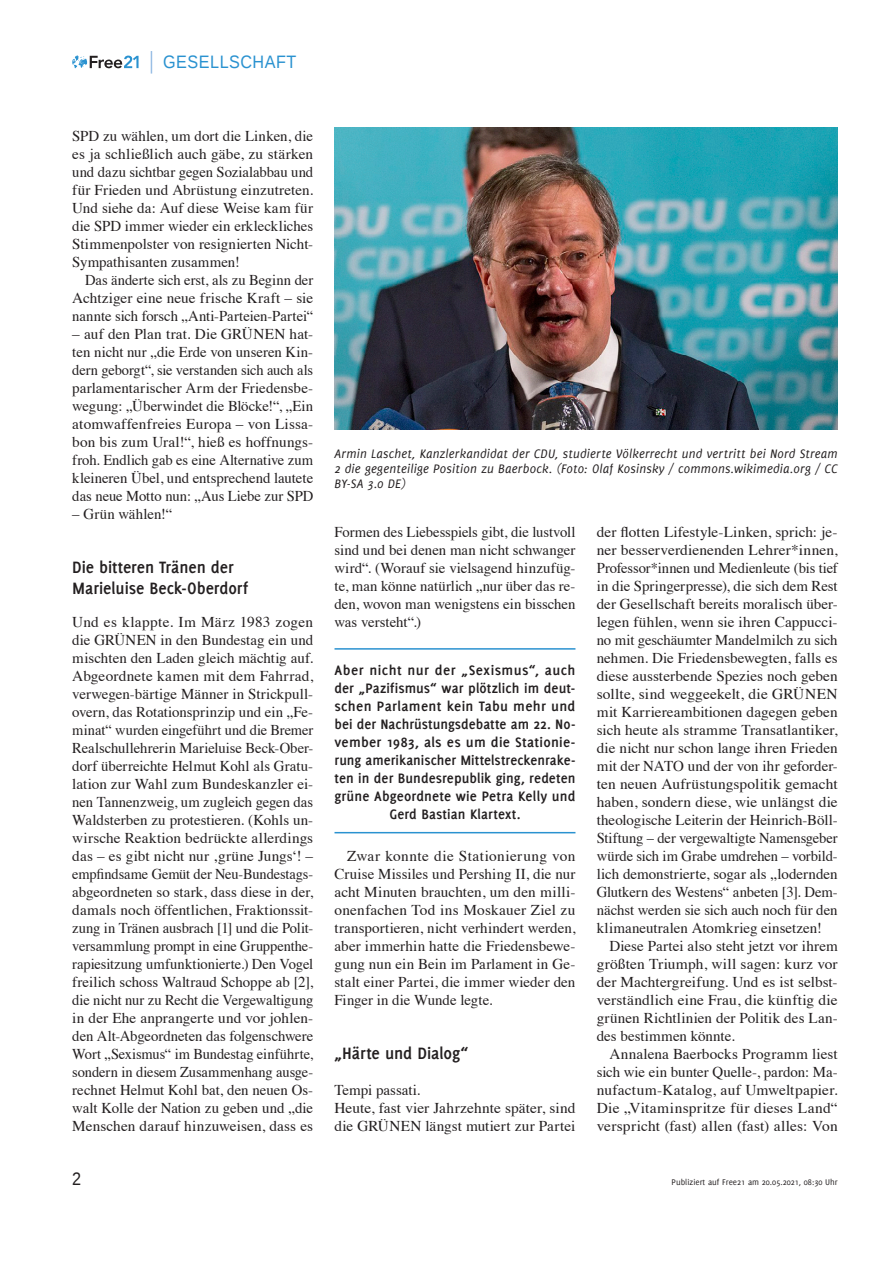
<style>
.page{position:relative;width:893px;height:1263px;background:#fff}
.page>*{position:absolute;margin:0;border:0;box-sizing:border-box;transform-origin:0 0}
.t1{font:700 18px/21px "Delicious";letter-spacing:-.005em;color:#231f20}
.t2{font:18px "Liberation Sans";letter-spacing:.03em;color:#2a92d0;scale:.9 1}
.t3{font:18px "Liberation Sans";color:#231f20;scale:.9 1}
.t4{font:15px/18px "Times";letter-spacing:.005em;color:#231f20;text-align:justify}
.t5{font:700 15px/18px "Delicious";letter-spacing:.01em;color:#231f20;text-align:center}
.t6{font:italic 13.5px/15px "Delicious";letter-spacing:.015em;color:#231f20;text-align:justify}
.t7{font:9px "Delicious";color:#231f20}
</style>
<div class="page">
<svg style="left:72px;top:55px;width:67px;height:13px"></svg>
<svg style="left:151px;top:51px;width:1px;height:23px"></svg>
<hr style="left:334px;top:648px;width:241px;height:2px;background:#2a92d0">
<hr style="left:334px;top:832px;width:241px;height:1px;background:#2a92d0">
<img style="left:334px;top:128px;width:504px;height:301px">
<p class="t2" style="left:163px;top:52px;width:149px">GESELLSCHAFT</p>
<p class="t4" style="left:72px;top:126px;width:242px">SPD zu wählen, um dort die Linken, die es ja schließlich auch gäbe, zu stärken und dazu sichtbar gegen Sozialabbau und für Frieden und Abrüstung einzutreten.<br>Und siehe da: Auf diese Weise kam für die SPD immer wieder ein erkleckliches Stimmenpolster von resignierten Nicht-Sympathisanten zusammen!</p>
<p class="t4" style="left:72px;top:270px;width:242px;text-indent:13px">Das änderte sich erst, als zu Beginn der Achtziger eine neue frische Kraft – sie nannte sich forsch „Anti-Parteien-Partei“</p>
<p class="t4" style="left:72px;top:324px;width:242px">– auf den Plan trat. Die GRÜNEN hat&shy;ten nicht nur „die Erde von unseren Kin&shy;dern geborgt“, sie verstanden sich auch als parlamentarischer Arm der Friedensbe&shy;wegung: „Überwindet die Blöcke!“, „Ein atomwaffenfreies Europa – von Lissa&shy;bon bis zum Ural!“, hieß es hoffnungs&shy;froh. Endlich gab es eine Alternative zum kleineren Übel, und entsprechend lautete das neue Motto nun: „Aus Liebe zur SPD</p>
<p class="t4" style="left:72px;top:504px;width:102px">– Grün wählen!“</p>
<p class="t1" style="left:72px;top:557px;width:177px">Die bitteren Tränen der<br>Marieluise Beck-Oberdorf</p>
<p class="t4" style="left:72px;top:612px;width:242px">Und es klappte. Im März 1983 zogen die GRÜNEN in den Bundestag ein und mischten den Laden gleich mächtig auf.<br>Abgeordnete kamen mit dem Fahrrad, verwegen-bärtige Männer in Strickpull&shy;overn, das Rotationsprinzip und ein „Fe&shy;minat“ wurden eingeführt und die Bremer Realschullehrerin Marieluise Beck-Ober&shy;dorf überreichte Helmut Kohl als Gratu&shy;lation zur Wahl zum Bundeskanzler ei&shy;nen Tannenzweig, um zugleich gegen das Waldsterben zu protestieren. (Kohls un&shy;wirsche Reaktion bedrückte allerdings das – es gibt nicht nur ‚grüne Jungs‘! – empfindsame Gemüt der Neu-Bundestags&shy;abgeordneten so stark, dass diese in der, damals noch öffentlichen, Fraktionssit&shy;zung in Tränen ausbrach [1] und die Polit&shy;versammlung prompt in eine Gruppenthe&shy;rapiesitzung umfunktionierte.) Den Vogel freilich schoss Waltraud Schoppe ab [2], die nicht nur zu Recht die Vergewaltigung in der Ehe anprangerte und vor johlen&shy;den Alt-Abgeordneten das folgenschwere Wort „Sexismus“ im Bundestag einführte, sondern in diesem Zusammenhang ausge&shy;rechnet Helmut Kohl bat, den neuen Os&shy;walt Kolle der Nation zu geben und „die Menschen darauf hinzuweisen, dass es</p>
<p class="t6" style="left:334px;top:446px;width:505px">Armin Laschet, Kanzlerkandidat der CDU, studierte Völkerrecht und vertritt bei Nord Stream 2 die gegenteilige Position zu Baerbock. (Foto: Olaf Kosinsky / commons.wikimedia.org / CC BY-SA 3.0 DE)</p>
<p class="t4" style="left:334px;top:522px;width:242px">Formen des Liebesspiels gibt, die lustvoll sind und bei denen man nicht schwanger wird“. (Worauf sie vielsagend hinzufüg&shy;te, man könne natürlich „nur über das re&shy;den, wovon man wenigstens ein bisschen was versteht“.)</p>
<p class="t5" style="left:334px;top:661px;width:242px">Aber nicht nur der „Sexismus“, auch der „Pazifismus“ war plötzlich im deut&shy;schen Parlament kein Tabu mehr und bei der Nachrüstungsdebatte am 22. No&shy;vember 1983, als es um die Stationie&shy;rung amerikanischer Mittelstreckenrake&shy;ten in der Bundesrepublik ging, redeten grüne Abgeordnete wie Petra Kelly und Gerd Bastian Klartext.</p>
<p class="t4" style="left:334px;top:846px;width:242px;text-indent:13px">Zwar konnte die Stationierung von Cruise Missiles und Pershing II, die nur acht Minuten brauchten, um den milli&shy;onenfachen Tod ins Moskauer Ziel zu transportieren, nicht verhindert werden, aber immerhin hatte die Friedensbewe&shy;gung nun ein Bein im Parlament in Ge&shy;stalt einer Partei, die immer wieder den Finger in die Wunde legte.</p>
<p class="t1" style="left:334px;top:1043px;width:135px">„Härte und Dialog“</p>
<p class="t4" style="left:334px;top:1080px;width:242px;text-align:left">Tempi passati.<br>Heute, fast vier Jahrzehnte später, sind die GRÜNEN längst mutiert zur Partei</p>
<p class="t4" style="left:597px;top:522px;width:242px">der flotten Lifestyle-Linken, sprich: je&shy;ner besserverdienenden Lehrer*innen, Professor*innen und Medienleute (bis tief in die Springerpresse), die sich dem Rest der Gesellschaft bereits moralisch über&shy;legen fühlen, wenn sie ihren Cappucci&shy;no mit geschäumter Mandelmilch zu sich nehmen. Die Friedensbewegten, falls es diese aussterbende Spezies noch geben sollte, sind weggeekelt, die GRÜNEN mit Karriereambitionen dagegen geben sich heute als stramme Transatlantiker, die nicht nur schon lange ihren Frieden mit der NATO und der von ihr geforder&shy;ten neuen Aufrüstungspolitik gemacht haben, sondern diese, wie unlängst die theologische Leiterin der Heinrich-Böll-Stiftung – der vergewaltigte Namensgeber würde sich im Grabe umdrehen – vorbild&shy;lich demonstrierte, sogar als „lodernden Glutkern des Westens“ anbeten [3]. Dem&shy;nächst werden sie sich auch noch für den klimaneutralen Atomkrieg einsetzen!</p>
<p class="t4" style="left:597px;top:936px;width:242px;text-indent:13px">Diese Partei also steht jetzt vor ihrem größten Triumph, will sagen: kurz vor der Machtergreifung. Und es ist selbst&shy;verständlich eine Frau, die künftig die grünen Richtlinien der Politik des Lan&shy;des bestimmen könnte.</p>
<p class="t4" style="left:597px;top:1044px;width:242px;text-indent:13px">Annalena Baerbocks Programm liest sich wie ein bunter Quelle-, pardon: Ma&shy;nufactum-Katalog, auf Umweltpapier.<br>Die „Vitaminspritze für dieses Land“ verspricht (fast) allen (fast) alles: Von</p>
<p class="t3" style="left:72px;top:1169px;width:12px">2</p>
<p class="t7" style="left:672px;top:1177px;width:168px">Publiziert auf Free21 am 20.05.2021, 08:30 Uhr</p>
</div>
